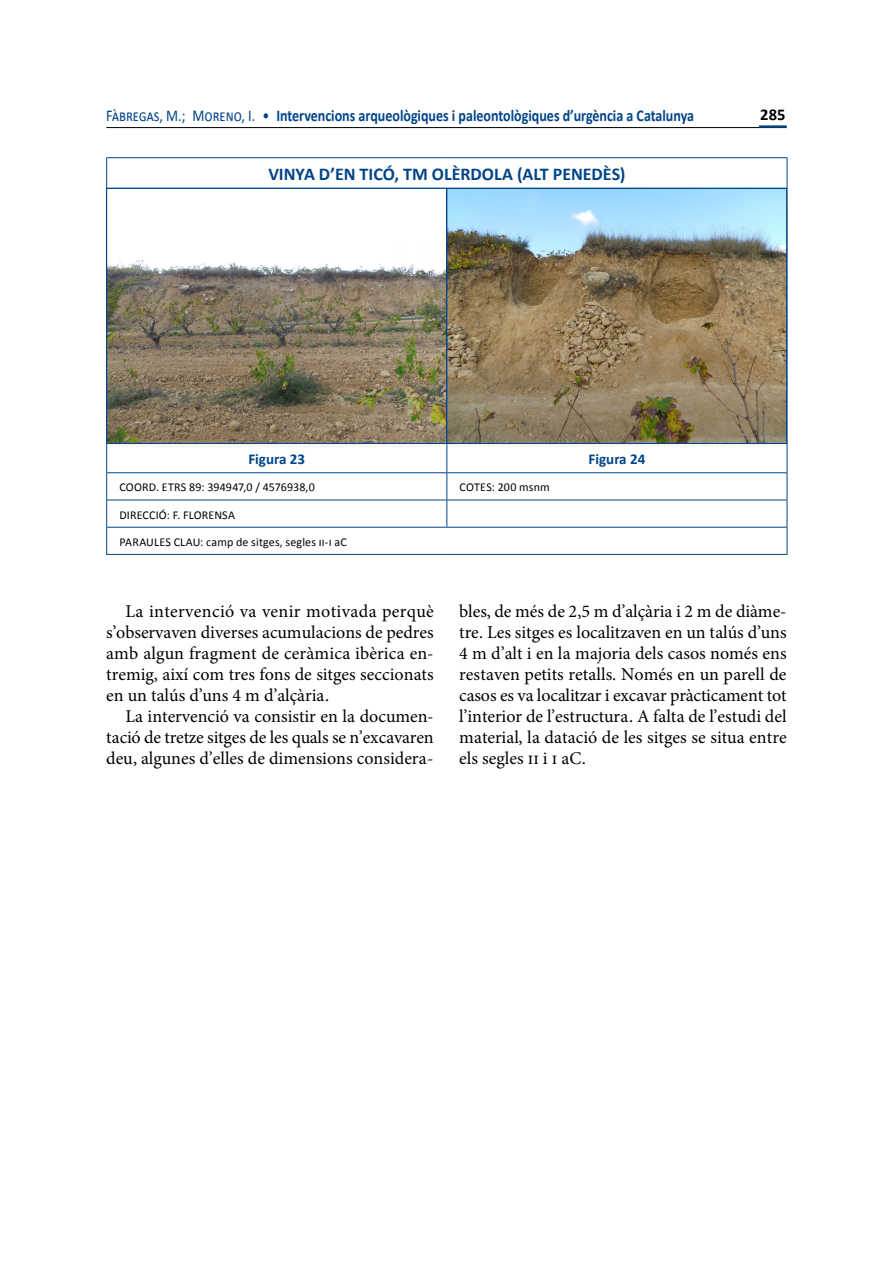
<style>
.page{position:relative;width:893px;height:1263px;background:#fff}
.page>*{position:absolute;margin:0;border:0;box-sizing:border-box;transform-origin:0 0}
.t1{font:18px/21px "Minion Pro";color:#000;text-align:justify}
.t2{font:700 18px "Calibri";color:#004489}
.t3{font:700 16.5px "Calibri";color:#004489;scale:.85 1}
.t4{font:700 16.5px "Calibri";color:#000}
.t5{font:700 15px "Calibri";color:#004489}
.t6{font:12px "Calibri";letter-spacing:.01em;color:#000}
.s1{font-weight:400}
</style>
<div class="page">
<hr style="left:106px;top:127px;width:681px;height:1px;background:#000">
<hr style="left:759px;top:125px;width:28px;height:3px;background:#004489">
<img style="left:108px;top:190px;width:677px;height:252px">
<div style="left:446px;top:188px;width:341px;height:256px;border:1px solid #004489"></div>
<hr style="left:106px;top:157px;width:341px;height:1px;background:#004489">
<hr style="left:106px;top:158px;width:1px;height:30px;background:#004489">
<hr style="left:447px;top:157px;width:340px;height:1px;background:#004489">
<hr style="left:787px;top:158px;width:1px;height:30px;background:#004489">
<hr style="left:106px;top:188px;width:341px;height:1px;background:#004489">
<hr style="left:106px;top:189px;width:1px;height:283px;background:#004489">
<hr style="left:447px;top:188px;width:340px;height:1px;background:#004489">
<hr style="left:446px;top:189px;width:1px;height:283px;background:#004489">
<hr style="left:787px;top:189px;width:1px;height:283px;background:#004489">
<hr style="left:106px;top:472px;width:341px;height:1px;background:#004489">
<hr style="left:447px;top:472px;width:340px;height:1px;background:#004489">
<hr style="left:106px;top:500px;width:341px;height:1px;background:#004489">
<hr style="left:447px;top:500px;width:340px;height:1px;background:#004489">
<svg style="left:446px;top:473px;width:1px;height:54px"></svg>
<hr style="left:106px;top:527px;width:341px;height:1px;background:#004489">
<svg style="left:106px;top:473px;width:1px;height:81px"></svg>
<hr style="left:447px;top:527px;width:340px;height:1px;background:#004489">
<svg style="left:787px;top:473px;width:1px;height:81px"></svg>
<hr style="left:106px;top:554px;width:341px;height:1px;background:#004489">
<hr style="left:447px;top:554px;width:340px;height:1px;background:#004489">
<p class="t3" style="left:106px;top:105px;width:693px"><span class="s1">Fàbregas, M.; Moreno, I. •</span> Intervencions arqueològiques i paleontològiques d’urgència a Catalunya</p>
<p class="t4" style="left:760px;top:104px;width:27px">285</p>
<p class="t2" style="left:268px;top:162px;width:359px">VINYA D’EN TICÓ, TM OLÈRDOLA (ALT PENEDÈS)</p>
<p class="t5" style="left:248px;top:450px;width:58px">Figura 23</p>
<p class="t5" style="left:589px;top:450px;width:58px">Figura 24</p>
<p class="t6" style="left:119px;top:480px;width:197px">COORD. ETRS 89: 394947,0 / 4576938,0</p>
<p class="t6" style="left:460px;top:480px;width:92px">COTES: 200 msnm</p>
<p class="t6" style="left:119px;top:507px;width:117px">DIRECCIÓ: F. FLORENSA</p>
<p class="t6" style="left:119px;top:534px;width:229px">PARAULES CLAU: camp de sitges, segles ii-i aC</p>
<p class="t1" style="left:106px;top:600px;width:329px;text-indent:19px">La intervenció va venir motivada perquè s’observaven diverses acumulacions de pedres amb algun fragment de ceràmica ibèrica en&shy;tremig, així com tres fons de sitges seccionats en un talús d’uns 4 m d’alçària.</p>
<p class="t1" style="left:106px;top:705px;width:329px;text-indent:19px">La intervenció va consistir en la documen&shy;tació de tretze sitges de les quals se n’excavaren deu, algunes d’elles de dimensions considera-</p>
<p class="t1" style="left:459px;top:600px;width:329px">bles, de més de 2,5 m d’alçària i 2 m de diàme&shy;tre. Les sitges es localitzaven en un talús d’uns 4 m d’alt i en la majoria dels casos només ens restaven petits retalls. Només en un parell de casos es va localitzar i excavar pràcticament tot l’interior de l’estructura. A falta de l’estudi del material, la datació de les sitges se situa entre els segles ii i i aC.</p>
</div>
